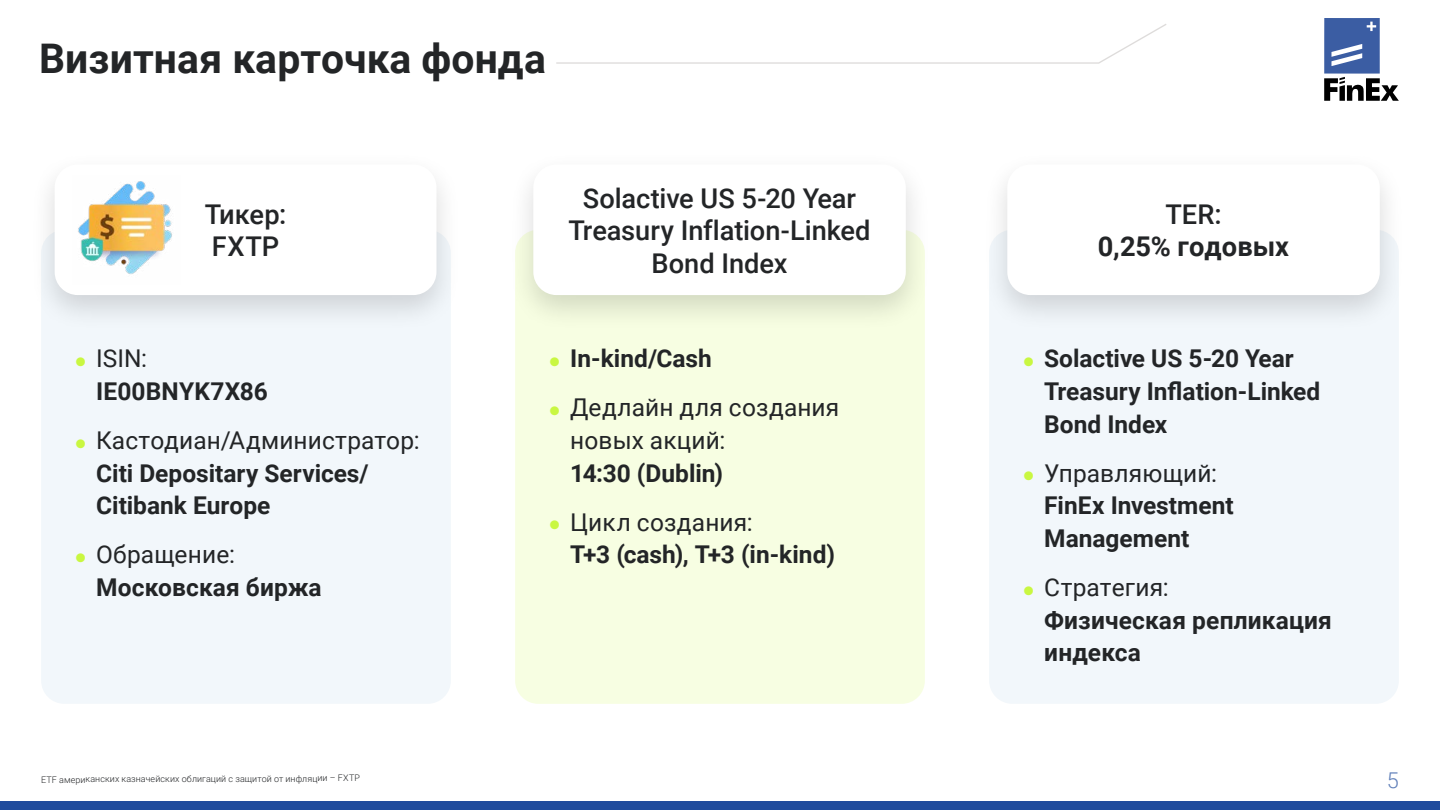
<style>
.page{position:relative;width:1440px;height:810px;background:#fff}
.page>*{position:absolute;margin:0;border:0;box-sizing:border-box;transform-origin:0 0}
.t1{font:700 40.8px "Roboto";color:#232527}
.t2{font:500 27.22px/32.6px "Roboto";color:#232527}
.t3{font:700 27.22px "Roboto";letter-spacing:.005em;color:#232527}
.t4{font:700 24.53px/32.6px "Roboto";color:#232527}
.t5{font:24.53px/32.6px "Roboto";letter-spacing:.005em;color:#232527}
.t6{font:300 21.75px "Roboto";color:#6281ba}
.t7{font:300 9px "Roboto";letter-spacing:.005em;color:#232527}
.s1{color:#c9f741}
.s2{font-weight:400}
</style>
<div class="page">
<svg style="left:556px;top:24px;width:611px;height:40px"></svg>
<div style="left:0;top:801px;width:1440px;height:9px;background:#1f4b9d"></div>
<svg style="left:1324px;top:18px;width:75px;height:83px"></svg>
<div style="left:41px;top:230px;width:410px;height:474px;background:#f2f7fb;border-radius:23px"></div>
<div style="left:989px;top:230px;width:410px;height:474px;background:#f2f7fb;border-radius:23px"></div>
<div style="left:515px;top:230px;width:410px;height:474px;background:#f7fee2;border-radius:23px"></div>
<div style="left:29px;top:150px;width:433px;height:182px;background:#000;opacity:.15"></div>
<div style="left:55px;top:164px;width:382px;height:131px;background:#fff;border-radius:23px"></div>
<div style="left:982px;top:150px;width:423px;height:182px;background:#000;opacity:.15"></div>
<div style="left:1007px;top:164px;width:373px;height:131px;background:#fff;border-radius:23px"></div>
<div style="left:508px;top:150px;width:423px;height:182px;background:#000;opacity:.15"></div>
<div style="left:533px;top:164px;width:373px;height:131px;background:#fff;border-radius:23px"></div>
<img style="left:78px;top:181px;width:94px;height:93px">
<h1 class="t1" style="left:39px;top:30px;width:508px">Визитная карточка фонда</h1>
<p class="t2" style="left:569px;top:181px;width:303px;text-align:center">Solactive US 5-20 Year<br>Treasury Inflation-Linked<br>Bond Index</p>
<p class="t2" style="left:205px;top:197px;width:83px">Тикер:<br>FXTP</p>
<p class="t2" style="left:1165px;top:197px;width:58px">TER:</p>
<p class="t3" style="left:1098px;top:228px;width:193px">0,25% годовых</p>
<p class="t4" style="left:96px;top:341px;width:173px;text-indent:-20px"><span class="s1">●</span> <span class="s2">ISIN:<br></span>IE00BNYK7X86</p>
<p class="t4" style="left:96px;top:423px;width:325px;text-indent:-20px"><span class="s1">●</span> <span class="s2">Кастодиан/Администратор:<br></span>Citi Depositary Services/<br>Citibank Europe</p>
<p class="t4" style="left:96px;top:537px;width:227px;text-indent:-20px"><span class="s1">●</span> <span class="s2">Обращение:<br></span>Московская биржа</p>
<p class="t4" style="left:550px;top:341px;width:164px"><span class="s1">●</span> In-kind/Cash</p>
<p class="t5" style="left:570px;top:390px;width:271px;text-indent:-20px"><span class="s1">●</span> Дедлайн для создания новых акций:</p>
<p class="t4" style="left:570px;top:456px;width:154px">14:30 (Dublin)</p>
<p class="t4" style="left:570px;top:505px;width:266px;text-indent:-20px"><span class="s1">●</span> <span class="s2">Цикл создания:<br></span>Т+3 (cash), Т+3 (in-kind)</p>
<p class="t4" style="left:1044px;top:341px;width:278px;text-indent:-20px"><span class="s1">●</span> Solactive US 5-20 Year<br>Treasury Inflation-Linked<br>Bond Index</p>
<p class="t4" style="left:1044px;top:456px;width:191px;text-indent:-20px"><span class="s1">●</span> <span class="s2">Управляющий:<br></span>FinEx Investment<br>Management</p>
<p class="t4" style="left:1044px;top:570px;width:289px;text-indent:-20px"><span class="s1">●</span> <span class="s2">Стратегия:<br></span>Физическая репликация индекса</p>
<p class="t7" style="left:41px;top:773px;width:320px">ETF американских казначейских облигаций с защитой от инфляции – FXTP</p>
<p class="t6" style="left:1387px;top:765px;width:14px">5</p>
</div>
